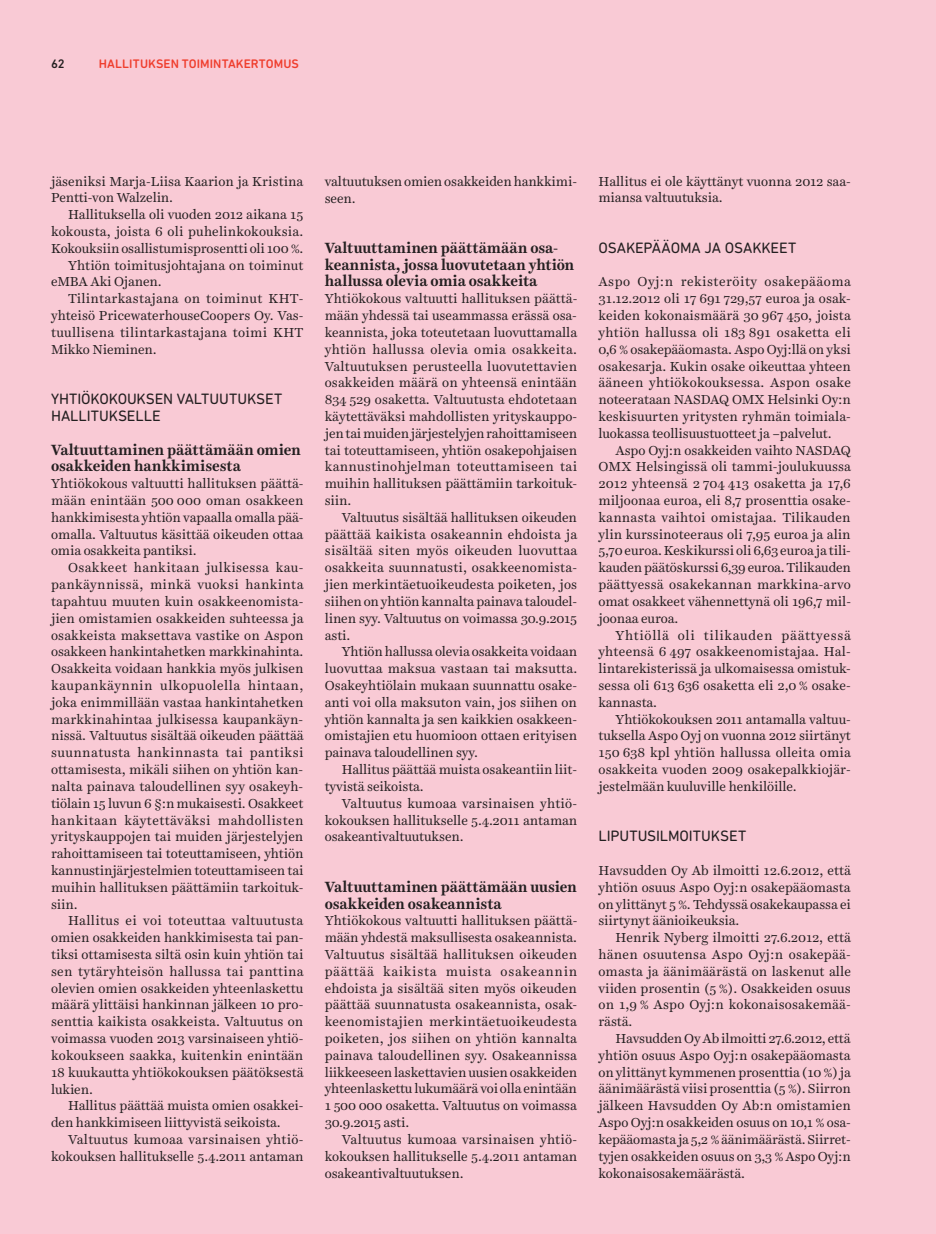
<style>
.page{position:relative;width:936px;height:1234px;background:#fff}
.page>*{position:absolute;margin:0;border:0;box-sizing:border-box;transform-origin:0 0}
.t1{font:15.3px "DIN Next Rounded LT Pro";letter-spacing:-.01em;color:#231f20}
.t2{font:700 15px/16.8px "Harriet Text";letter-spacing:-.005em;color:#231f20}
.t3{font:13.2px/16.8px "Harriet Text";letter-spacing:-.005em;color:#231f20;text-align:justify}
.t4{font:13.2px "Harriet Text";letter-spacing:.02em;color:#231f20}
.t5{font:500 12.6px "DIN Next Rounded LT Pro";letter-spacing:.005em;color:#ef3e2e}
.t6{font:500 12.6px "DIN Next Rounded LT Pro";color:#231f20}
</style>
<div class="page">
<div style="left:0;top:0;width:935px;height:1233px;background:#f9cad5"></div>
<p class="t6" style="left:51px;top:56px;width:15px">62</p>
<p class="t5" style="left:99px;top:56px;width:201px">HALLITUKSEN TOIMINTAKERTOMUS</p>
<p class="t3" style="left:51px;top:172px;width:254px">jäseniksi Marja-Liisa Kaarion ja Kristina<br>Pentti-von Walzelin.</p>
<p class="t3" style="left:68px;top:206px;width:237px">Hallituksella oli vuoden 2012 aikana 15</p>
<p class="t3" style="left:51px;top:223px;width:254px">kokousta, joista 6 oli puhelinkokouksia.</p>
<p class="t3" style="left:51px;top:240px;width:254px">Kokouksiin osallistumisprosentti oli 100 %.</p>
<p class="t3" style="left:68px;top:256px;width:237px">Yhtiön toimitusjohtajana on toiminut</p>
<p class="t3" style="left:51px;top:273px;width:112px">eMBA Aki Ojanen.</p>
<p class="t4" style="left:68px;top:289px;width:237px">Tilintarkastajana on toiminut KHT-</p>
<p class="t3" style="left:51px;top:307px;width:254px">yhteisö PricewaterhouseCoopers Oy. Vas-</p>
<p class="t4" style="left:51px;top:323px;width:254px">tuullisena tilintarkastajana toimi KHT</p>
<p class="t3" style="left:51px;top:340px;width:107px">Mikko Nieminen.</p>
<p class="t1" style="left:51px;top:390px;width:9px">YHTI</p>
<p class="t1" style="left:81px;top:390px;width:56px">ÖKOKOUKSE</p>
<p class="t1" style="left:163px;top:390px;width:48px">N VA LTUUTUKSET</p>
<p class="t1" style="left:51px;top:407px;width:45px">HALLITUKSE</p>
<p class="t1" style="left:135px;top:407px;width:25px">LLE</p>
<p class="t2" style="left:51px;top:440px;width:251px">Valtuuttaminen päättämään omien osakkeiden hankkimisesta</p>
<p class="t3" style="left:51px;top:475px;width:254px">Yhtiökokous valtuutti hallituksen päättä&shy;mään enintään 500 000 oman osakkeen hankkimisesta yhtiön vapaalla omalla pää&shy;omalla. Valtuutus käsittää oikeuden ottaa omia osakkeita pantiksi.</p>
<p class="t3" style="left:51px;top:559px;width:254px;text-indent:17px">Osakkeet hankitaan julkisessa kau&shy;pankäynnissä, minkä vuoksi hankinta tapahtuu muuten kuin osakkeenomista&shy;jien omistamien osakkeiden suhteessa ja osakkeista maksettava vastike on Aspon osakkeen hankintahetken markkinahinta.<br>Osakkeita voidaan hankkia myös julkisen kaupankäynnin ulkopuolella hintaan, joka enimmillään vastaa hankintahetken markkinahintaa julkisessa kaupankäyn&shy;nissä. Valtuutus sisältää oikeuden päättää suunnatusta hankinnasta tai pantiksi ottamisesta, mikäli siihen on yhtiön kan&shy;nalta painava taloudellinen syy osakeyh&shy;tiölain 15 luvun 6 §:n mukaisesti. Osakkeet hankitaan käytettäväksi mahdollisten yrityskauppojen tai muiden järjestelyjen rahoittamiseen tai toteuttamiseen, yhtiön kannustinjärjestelmien toteuttamiseen tai muihin hallituksen päättämiin tarkoituk&shy;siin.</p>
<p class="t3" style="left:51px;top:912px;width:254px;text-indent:17px">Hallitus ei voi toteuttaa valtuutusta omien osakkeiden hankkimisesta tai pan&shy;tiksi ottamisesta siltä osin kuin yhtiön tai sen tytäryhteisön hallussa tai panttina olevien omien osakkeiden yhteenlaskettu määrä ylittäisi hankinnan jälkeen 10 pro&shy;senttia kaikista osakkeista. Valtuutus on voimassa vuoden 2013 varsinaiseen yhtiö&shy;kokoukseen saakka, kuitenkin enintään 18 kuukautta yhtiökokouksen päätöksestä lukien.</p>
<p class="t3" style="left:51px;top:1096px;width:254px;text-indent:17px">Hallitus päättää muista omien osakkei&shy;den hankkimiseen liittyvistä seikoista.</p>
<p class="t3" style="left:51px;top:1130px;width:254px;text-align:right">Valtuutus kumoaa varsinaisen yhtiö&shy;kokouksen hallitukselle 5.4.2011 antaman</p>
<p class="t3" style="left:325px;top:172px;width:254px">valtuutuksen omien osakkeiden hankkimi&shy;seen.</p>
<p class="t2" style="left:325px;top:239px;width:251px">Valtuuttaminen päättämään osa&shy;keannista, jossa luovutetaan yhtiön hallussa olevia omia osakkeita</p>
<p class="t3" style="left:325px;top:290px;width:254px">Yhtiökokous valtuutti hallituksen päättä&shy;mään yhdessä tai useammassa erässä osa&shy;keannista, joka toteutetaan luovuttamalla yhtiön hallussa olevia omia osakkeita.<br>Valtuutuksen perusteella luovutettavien osakkeiden määrä on yhteensä enintään 834 529 osaketta. Valtuutusta ehdotetaan käytettäväksi mahdollisten yrityskauppo&shy;jen tai muiden järjestelyjen rahoittamiseen tai toteuttamiseen, yhtiön osakepohjaisen kannustinohjelman toteuttamiseen tai muihin hallituksen päättämiin tarkoituk&shy;siin.</p>
<p class="t3" style="left:325px;top:508px;width:254px;text-indent:17px">Valtuutus sisältää hallituksen oikeuden päättää kaikista osakeannin ehdoista ja sisältää siten myös oikeuden luovuttaa osakkeita suunnatusti, osakkeenomista&shy;jien merkintäetuoikeudesta poiketen, jos siihen on yhtiön kannalta painava taloudel&shy;linen syy. Valtuutus on voimassa 30.9.2015 asti.</p>
<p class="t3" style="left:325px;top:643px;width:254px;text-indent:17px">Yhtiön hallussa olevia osakkeita voidaan luovuttaa maksua vastaan tai maksutta.<br>Osakeyhtiölain mukaan suunnattu osake&shy;anti voi olla maksuton vain, jos siihen on yhtiön kannalta ja sen kaikkien osakkeen&shy;omistajien etu huomioon ottaen erityisen painava taloudellinen syy.</p>
<p class="t3" style="left:325px;top:760px;width:254px;text-indent:17px">Hallitus päättää muista osakeantiin liit&shy;tyvistä seikoista.</p>
<p class="t3" style="left:325px;top:794px;width:254px;text-indent:17px">Valtuutus kumoaa varsinaisen yhtiö&shy;kokouksen hallitukselle 5.4.2011 antaman osakeantivaltuutuksen.</p>
<p class="t2" style="left:325px;top:877px;width:253px">Valtuuttaminen päättämään uusien osakkeiden osakeannista</p>
<p class="t3" style="left:325px;top:912px;width:254px">Yhtiökokous valtuutti hallituksen päättä&shy;mään yhdestä maksullisesta osakeannista.<br>Valtuutus sisältää hallituksen oikeuden päättää kaikista muista osakeannin ehdoista ja sisältää siten myös oikeuden päättää suunnatusta osakeannista, osak&shy;keenomistajien merkintäetuoikeudesta poiketen, jos siihen on yhtiön kannalta painava taloudellinen syy. Osakeannissa liikkeeseen laskettavien uusien osakkeiden yhteenlaskettu lukumäärä voi olla enintään 1 500 000 osaketta. Valtuutus on voimassa 30.9.2015 asti.</p>
<p class="t3" style="left:325px;top:1130px;width:254px;text-indent:17px">Valtuutus kumoaa varsinaisen yhtiö&shy;kokouksen hallitukselle 5.4.2011 antaman osakeantivaltuutuksen.</p>
<p class="t3" style="left:598px;top:172px;width:254px">Hallitus ei ole käyttänyt vuonna 2012 saa&shy;miansa valtuutuksia.</p>
<p class="t1" style="left:598px;top:239px;width:10px">OSAKE</p>
<p class="t1" style="left:643px;top:239px;width:101px">PÄÄOMA JA OSAKKEET</p>
<p class="t3" style="left:598px;top:273px;width:254px">Aspo Oyj:n rekisteröity osakepääoma 31.12.2012 oli 17 691 729,57 euroa ja osak&shy;keiden kokonaismäärä 30 967 450, joista yhtiön hallussa oli 183 891 osaketta eli 0,6 % osakepääomasta. Aspo Oyj:llä on yksi osakesarja. Kukin osake oikeuttaa yhteen ääneen yhtiökokouksessa. Aspon osake noteerataan NASDAQ OMX Helsinki Oy:n keskisuurten yritysten ryhmän toimiala&shy;luokassa teollisuustuotteet ja –palvelut.</p>
<p class="t3" style="left:598px;top:441px;width:254px;text-indent:17px">Aspo Oyj:n osakkeiden vaihto NASDAQ OMX Helsingissä oli tammi-joulukuussa 2012 yhteensä 2 704 413 osaketta ja 17,6 miljoonaa euroa, eli 8,7 prosenttia osake&shy;kannasta vaihtoi omistajaa. Tilikauden ylin kurssinoteeraus oli 7,95 euroa ja alin 5,70 euroa. Keskikurssi oli 6,63 euroa ja tili&shy;kauden päätöskurssi 6,39 euroa. Tilikauden päättyessä osakekannan markkina-arvo omat osakkeet vähennettynä oli 196,7 mil&shy;joonaa euroa.</p>
<p class="t3" style="left:598px;top:626px;width:254px;text-indent:17px">Yhtiöllä oli tilikauden päättyessä yhteensä 6 497 osakkeenomistajaa. Hal&shy;lintarekisterissä ja ulkomaisessa omistuk&shy;sessa oli 613 636 osaketta eli 2,0 % osake&shy;kannasta.</p>
<p class="t3" style="left:598px;top:710px;width:254px;text-indent:17px">Yhtiökokouksen 2011 antamalla valtuu&shy;tuksella Aspo Oyj on vuonna 2012 siirtänyt 150 638 kpl yhtiön hallussa olleita omia osakkeita vuoden 2009 osakepalkkiojär&shy;jestelmään kuuluville henkilöille.</p>
<p class="t1" style="left:598px;top:827px;width:30px">LIPUTUSI</p>
<p class="t1" style="left:659px;top:827px;width:39px">LMOITUKSET</p>
<p class="t3" style="left:598px;top:861px;width:254px">Havsudden Oy Ab ilmoitti 12.6.2012, että yhtiön osuus Aspo Oyj:n osakepääomasta on ylittänyt 5 %. Tehdyssä osakekaupassa ei siirtynyt äänioikeuksia.</p>
<p class="t3" style="left:598px;top:928px;width:254px;text-indent:17px">Henrik Nyberg ilmoitti 27.6.2012, että hänen osuutensa Aspo Oyj:n osakepää&shy;omasta ja äänimäärästä on laskenut alle viiden prosentin (5 %). Osakkeiden osuus on 1,9 % Aspo Oyj:n kokonaisosakemää&shy;rästä.</p>
<p class="t3" style="left:598px;top:1029px;width:254px;text-indent:17px">Havsudden Oy Ab ilmoitti 27.6.2012, että yhtiön osuus Aspo Oyj:n osakepääomasta on ylittänyt kymmenen prosenttia (10 %) ja äänimäärästä viisi prosenttia (5 %). Siirron jälkeen Havsudden Oy Ab:n omistamien Aspo Oyj:n osakkeiden osuus on 10,1 % osa&shy;kepääomasta ja 5,2 % äänimäärästä. Siirret&shy;tyjen osakkeiden osuus on 3,3 % Aspo Oyj:n kokonaisosakemäärästä.</p>
</div>
